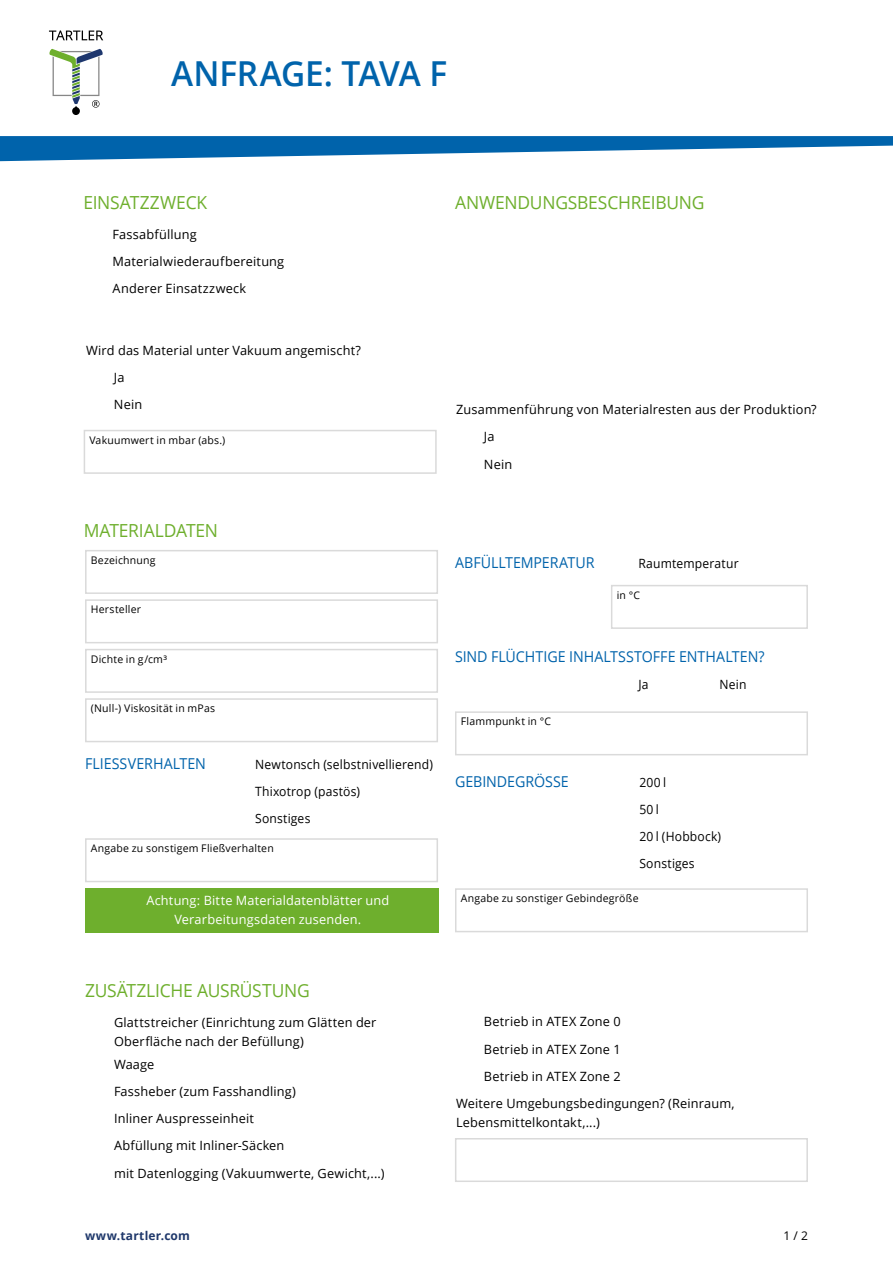
<style>
.page{position:relative;width:893px;height:1263px;background:#fff}
.page>*{position:absolute;margin:0;border:0;box-sizing:border-box;transform-origin:0 0}
.t1{font:600 34.35px "Open Sans";letter-spacing:-.01em;color:#0063ab}
.t2{font:18px "Open Sans";letter-spacing:-.015em;color:#6eaf2d}
.t3{font:15px "Open Sans";color:#0063ab;scale:.95 1}
.body{font:12.75px/18.8px "Open Sans";letter-spacing:.015em;color:#000}
.body-2{font:12.75px/27px "Open Sans";letter-spacing:.015em;color:#000;scale:.95 1}
.t4{font:12.75px/18.8px "Open Sans";letter-spacing:.015em;color:#fff;text-align:center}
.t5{font:700 12px "Open Sans";letter-spacing:.02em;color:#1f386b}
.t6{font:12px "Open Sans";color:#000}
.t7{font:10.5px "Open Sans";letter-spacing:.02em;color:#000}
</style>
<div class="page">
<svg style="left:0;top:136px;width:893px;height:25px"></svg>
<svg style="left:49px;top:31px;width:54px;height:9px"></svg>
<svg style="left:49px;top:49px;width:54px;height:66px"></svg>
<div style="left:84px;top:430px;width:353px;height:44px;border:2px solid #dadada"></div>
<div style="left:455px;top:1138px;width:353px;height:44px;border:2px solid #dadada"></div>
<div style="left:611px;top:585px;width:197px;height:44px;border:2px solid #dadada"></div>
<div style="left:455px;top:711px;width:353px;height:44px;border:2px solid #dadada"></div>
<div style="left:85px;top:838px;width:353px;height:44px;border:2px solid #dadada"></div>
<div style="left:455px;top:888px;width:353px;height:44px;border:2px solid #dadada"></div>
<div style="left:85px;top:888px;width:353px;height:44px;background:#6eaf2d"></div>
<div style="left:85px;top:550px;width:353px;height:44px;border:2px solid #dadada"></div>
<div style="left:85px;top:599px;width:353px;height:44px;border:2px solid #dadada"></div>
<div style="left:85px;top:649px;width:353px;height:44px;border:2px solid #dadada"></div>
<div style="left:85px;top:698px;width:353px;height:44px;border:2px solid #dadada"></div>
<p class="t1" style="left:171px;top:50px;width:278px">ANFRAGE: TAVA F</p>
<p class="t2" style="left:83px;top:190px;width:125px">EINSATZZWECK</p>
<p class="body" style="left:113px;top:224px;width:86px">Fassabfüllung</p>
<p class="body" style="left:113px;top:252px;width:173px">Materialwiederaufbereitung</p>
<p class="body" style="left:113px;top:279px;width:135px">Anderer Einsatzzweck</p>
<p class="t2" style="left:455px;top:190px;width:251px">ANWENDUNGSBESCHREIBUNG</p>
<p class="body" style="left:86px;top:340px;width:276px">Wird das Material unter Vakuum angemischt?</p>
<p class="body" style="left:114px;top:368px;width:12px">Ja</p>
<p class="body" style="left:114px;top:395px;width:30px">Nein</p>
<p class="body" style="left:456px;top:400px;width:362px">Zusammenführung von Materialresten aus der Produktion?</p>
<p class="body" style="left:484px;top:427px;width:12px">Ja</p>
<p class="body" style="left:484px;top:454px;width:30px">Nein</p>
<p class="t7" style="left:89px;top:433px;width:137px">Vakuumwert in mbar (abs.)</p>
<p class="t2" style="left:84px;top:518px;width:136px">MATERIALDATEN</p>
<p class="t7" style="left:91px;top:553px;width:66px">Bezeichnung</p>
<p class="t7" style="left:91px;top:602px;width:52px">Hersteller</p>
<p class="t7" style="left:91px;top:652px;width:78px">Dichte in g/cm³</p>
<p class="t7" style="left:91px;top:701px;width:126px">(Null-) Viskosität in mPas</p>
<p class="t3" style="left:85px;top:753px;width:129px">FLIESSVERHALTEN</p>
<p class="body-2" style="left:255px;top:750px;width:189px">Newtonsch (selbstnivellierend)<br>Thixotrop (pastös)<br>Sonstiges</p>
<p class="t7" style="left:91px;top:841px;width:185px">Angabe zu sonstigem Fließverhalten</p>
<p class="t4" style="left:146px;top:891px;width:245px">Achtung: Bitte Materialdatenblätter und<br>Verarbeitungsdaten zusenden.</p>
<p class="t2" style="left:85px;top:978px;width:226px">ZUSÄTZLICHE AUSRÜSTUNG</p>
<p class="body" style="left:114px;top:1012px;width:264px">Glattstreicher (Einrichtung zum Glätten der<br>Oberfläche nach der Befüllung)</p>
<p class="body" style="left:114px;top:1054px;width:42px">Waage</p>
<p class="body" style="left:114px;top:1081px;width:183px">Fassheber (zum Fasshandling)</p>
<p class="body" style="left:114px;top:1109px;width:142px">Inliner Auspresseinheit</p>
<p class="body" style="left:114px;top:1136px;width:172px">Abfüllung mit Inliner-Säcken</p>
<p class="body" style="left:114px;top:1163px;width:272px">mit Datenlogging (Vakuumwerte, Gewicht,...)</p>
<p class="t3" style="left:455px;top:552px;width:149px">ABFÜLLTEMPERATUR</p>
<p class="body-2" style="left:639px;top:550px;width:107px">Raumtemperatur</p>
<p class="t7" style="left:617px;top:588px;width:25px">in °C</p>
<p class="t3" style="left:455px;top:647px;width:327px">SIND FLÜCHTIGE INHALTSSTOFFE ENTHALTEN?</p>
<p class="body-2" style="left:639px;top:671px;width:12px">Ja</p>
<p class="body-2" style="left:720px;top:671px;width:30px">Nein</p>
<p class="t7" style="left:461px;top:714px;width:92px">Flammpunkt in °C</p>
<p class="t3" style="left:455px;top:771px;width:121px">GEBINDEGRÖSSE</p>
<p class="body-2" style="left:639px;top:768px;width:88px">200 l<br>50 l<br>20 l (Hobbock)<br>Sonstiges</p>
<p class="t7" style="left:461px;top:891px;width:179px">Angabe zu sonstiger Gebindegröße</p>
<p class="body" style="left:484px;top:1012px;width:138px">Betrieb in ATEX Zone 0</p>
<p class="body" style="left:484px;top:1039px;width:138px">Betrieb in ATEX Zone 1</p>
<p class="body" style="left:484px;top:1066px;width:138px">Betrieb in ATEX Zone 2</p>
<p class="body" style="left:456px;top:1094px;width:280px">Weitere Umgebungsbedingungen? (Reinraum,<br>Lebensmittelkontakt,...)</p>
<p class="t5" style="left:85px;top:1227px;width:106px">www.tartler.com</p>
<p class="t6" style="left:784px;top:1228px;width:26px">1 / 2</p>
</div>
